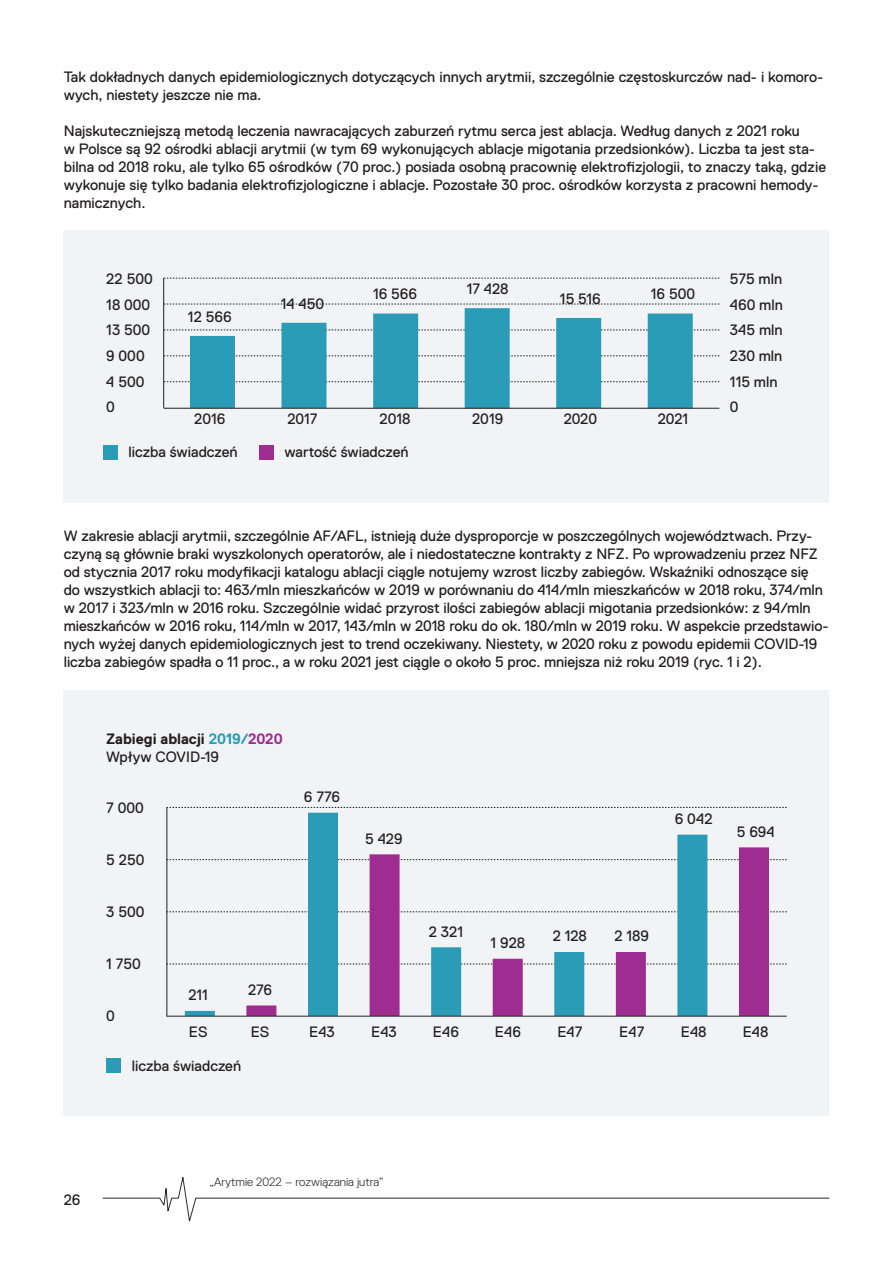
<style>
.page{position:relative;width:893px;height:1263px;background:#fff}
.page>*{position:absolute;margin:0;border:0;box-sizing:border-box;transform-origin:0 0}
.Paragraph_Style_1{font:15px/18px "Dell Replica";letter-spacing:-.005em;color:#231f20}
.Paragraph_Style_1-2{font:700 15px "Dell Replica";color:#231f20}
.t1{font:300 12px "Dell Replica";color:#231f20}
.s1{color:#2a9cb7}
.s2{color:#9f2c91}
</style>
<div class="page">
<div style="left:64px;top:231px;width:765px;height:272px;background:#f2f3f4"></div>
<div style="left:103px;top:445px;width:15px;height:15px;background:#2a9cb7"></div>
<div style="left:259px;top:445px;width:15px;height:15px;background:#9f2c91"></div>
<hr style="left:163px;top:278px;width:1px;height:130px;background:#231f20">
<svg style="left:164px;top:381px;width:555px;height:1px"></svg>
<svg style="left:164px;top:356px;width:555px;height:1px"></svg>
<svg style="left:164px;top:330px;width:555px;height:1px"></svg>
<svg style="left:164px;top:304px;width:555px;height:1px"></svg>
<svg style="left:164px;top:278px;width:555px;height:1px"></svg>
<div style="left:190px;top:336px;width:45px;height:72px;background:#2a9cb7"></div>
<div style="left:281px;top:323px;width:45px;height:85px;background:#2a9cb7"></div>
<div style="left:373px;top:313px;width:45px;height:95px;background:#2a9cb7"></div>
<div style="left:465px;top:308px;width:45px;height:100px;background:#2a9cb7"></div>
<div style="left:556px;top:318px;width:45px;height:90px;background:#2a9cb7"></div>
<div style="left:648px;top:313px;width:45px;height:95px;background:#2a9cb7"></div>
<hr style="left:164px;top:408px;width:555px;height:1px;background:#231f20">
<div style="left:64px;top:690px;width:765px;height:426px;background:#f2f3f4"></div>
<hr style="left:167px;top:807px;width:1px;height:209px;background:#231f20">
<svg style="left:167px;top:964px;width:620px;height:1px"></svg>
<svg style="left:167px;top:911px;width:620px;height:1px"></svg>
<svg style="left:167px;top:859px;width:620px;height:1px"></svg>
<svg style="left:169px;top:807px;width:618px;height:1px"></svg>
<div style="left:185px;top:1011px;width:30px;height:5px;background:#2a9cb7"></div>
<div style="left:246px;top:1005px;width:30px;height:11px;background:#9f2c91"></div>
<div style="left:308px;top:813px;width:30px;height:203px;background:#2a9cb7"></div>
<div style="left:370px;top:854px;width:30px;height:162px;background:#9f2c91"></div>
<div style="left:431px;top:947px;width:30px;height:69px;background:#2a9cb7"></div>
<div style="left:493px;top:959px;width:30px;height:57px;background:#9f2c91"></div>
<div style="left:554px;top:952px;width:30px;height:64px;background:#2a9cb7"></div>
<div style="left:616px;top:952px;width:30px;height:64px;background:#9f2c91"></div>
<div style="left:677px;top:835px;width:30px;height:181px;background:#2a9cb7"></div>
<div style="left:739px;top:847px;width:30px;height:169px;background:#9f2c91"></div>
<div style="left:106px;top:1058px;width:15px;height:15px;background:#2a9cb7"></div>
<hr style="left:167px;top:1016px;width:620px;height:1px;background:#231f20">
<svg style="left:103px;top:1177px;width:726px;height:45px"></svg>
<p class="Paragraph_Style_1" style="left:64px;top:68px;width:761px">Tak dokładnych danych epidemiologicznych dotyczących innych arytmii, szczególnie częstoskurczów nad- i komoro&shy;wych, niestety jeszcze nie ma.</p>
<p class="Paragraph_Style_1" style="left:64px;top:122px;width:764px">Najskuteczniejszą metodą leczenia nawracających zaburzeń rytmu serca jest ablacja. Według danych z 2021 roku<br>w Polsce są 92 ośrodki ablacji arytmii (w tym 69 wykonujących ablacje migotania przedsionków). Liczba ta jest sta&shy;bilna od 2018 roku, ale tylko 65 ośrodków (70 proc.) posiada osobną pracownię elektrofizjologii, to znaczy taką, gdzie wykonuje się tylko badania elektrofizjologiczne i ablacje. Pozostałe 30 proc. ośrodków korzysta z pracowni hemody&shy;namicznych.</p>
<p class="Paragraph_Style_1" style="left:106px;top:270px;width:48px">22 500</p>
<p class="Paragraph_Style_1" style="left:106px;top:295px;width:45px">18 000</p>
<p class="Paragraph_Style_1" style="left:106px;top:321px;width:45px">13 500</p>
<p class="Paragraph_Style_1" style="left:106px;top:347px;width:40px">9 000</p>
<p class="Paragraph_Style_1" style="left:106px;top:373px;width:40px">4 500</p>
<p class="Paragraph_Style_1" style="left:106px;top:398px;width:10px">0</p>
<p class="Paragraph_Style_1" style="left:188px;top:308px;width:45px">12 566</p>
<p class="Paragraph_Style_1" style="left:194px;top:410px;width:33px">2016</p>
<p class="Paragraph_Style_1" style="left:281px;top:295px;width:45px">14 450</p>
<p class="Paragraph_Style_1" style="left:373px;top:285px;width:45px">16 566</p>
<p class="Paragraph_Style_1" style="left:467px;top:280px;width:43px">17 428</p>
<p class="Paragraph_Style_1" style="left:560px;top:290px;width:42px">15 516</p>
<p class="Paragraph_Style_1" style="left:651px;top:285px;width:46px">16 500</p>
<p class="Paragraph_Style_1" style="left:287px;top:410px;width:32px">2017</p>
<p class="Paragraph_Style_1" style="left:380px;top:410px;width:32px">2018</p>
<p class="Paragraph_Style_1" style="left:472px;top:410px;width:33px">2019</p>
<p class="Paragraph_Style_1" style="left:564px;top:410px;width:35px">2020</p>
<p class="Paragraph_Style_1" style="left:658px;top:410px;width:32px">2021</p>
<p class="Paragraph_Style_1" style="left:128px;top:443px;width:111px">liczba świadczeń</p>
<p class="Paragraph_Style_1" style="left:285px;top:443px;width:126px">wartość świadczeń</p>
<p class="Paragraph_Style_1" style="left:730px;top:270px;width:54px">575 mln</p>
<p class="Paragraph_Style_1" style="left:730px;top:295px;width:54px">460 mln</p>
<p class="Paragraph_Style_1" style="left:730px;top:321px;width:54px">345 mln</p>
<p class="Paragraph_Style_1" style="left:730px;top:347px;width:54px">230 mln</p>
<p class="Paragraph_Style_1" style="left:730px;top:373px;width:49px">115 mln</p>
<p class="Paragraph_Style_1" style="left:730px;top:398px;width:10px">0</p>
<p class="Paragraph_Style_1" style="left:64px;top:527px;width:766px">W zakresie ablacji arytmii, szczególnie AF/AFL, istnieją duże dysproporcje w poszczególnych województwach. Przy&shy;czyną są głównie braki wyszkolonych operatorów, ale i niedostateczne kontrakty z NFZ. Po wprowadzeniu przez NFZ od stycznia 2017 roku modyfikacji katalogu ablacji ciągle notujemy wzrost liczby zabiegów. Wskaźniki odnoszące się do wszystkich ablacji to: 463/mln mieszkańców w 2019 w porównaniu do 414/mln mieszkańców w 2018 roku, 374/mln w 2017 i 323/mln w 2016 roku. Szczególnie widać przyrost ilości zabiegów ablacji migotania przedsionków: z 94/mln mieszkańców w 2016 roku, 114/mln w 2017, 143/mln w 2018 roku do ok. 180/mln w 2019 roku. W aspekcie przedstawio&shy;nych wyżej danych epidemiologicznych jest to trend oczekiwany. Niestety, w 2020 roku z powodu epidemii COVID-19 liczba zabiegów spadła o 11 proc., a w roku 2021 jest ciągle o około 5 proc. mniejsza niż roku 2019 (ryc. 1 i 2).</p>
<p class="Paragraph_Style_1-2" style="left:106px;top:731px;width:178px">Zabiegi ablacji <span class="s1">2019/</span><span class="s2">2020</span></p>
<p class="Paragraph_Style_1" style="left:106px;top:748px;width:114px">Wpływ COVID-19</p>
<p class="Paragraph_Style_1" style="left:106px;top:798px;width:39px">7 000</p>
<p class="Paragraph_Style_1" style="left:106px;top:851px;width:40px">5 250</p>
<p class="Paragraph_Style_1" style="left:106px;top:903px;width:40px">3 500</p>
<p class="Paragraph_Style_1" style="left:106px;top:955px;width:36px">1 750</p>
<p class="Paragraph_Style_1" style="left:106px;top:1007px;width:10px">0</p>
<p class="Paragraph_Style_1" style="left:188px;top:986px;width:21px">211</p>
<p class="Paragraph_Style_1" style="left:189px;top:1023px;width:20px">ES</p>
<p class="Paragraph_Style_1" style="left:248px;top:981px;width:26px">276</p>
<p class="Paragraph_Style_1" style="left:251px;top:1023px;width:20px">ES</p>
<p class="Paragraph_Style_1" style="left:132px;top:1057px;width:111px">liczba świadczeń</p>
<p class="Paragraph_Style_1" style="left:304px;top:788px;width:38px">6 776</p>
<p class="Paragraph_Style_1" style="left:309px;top:1023px;width:27px">E43</p>
<p class="Paragraph_Style_1" style="left:365px;top:830px;width:39px">5 429</p>
<p class="Paragraph_Style_1" style="left:371px;top:1023px;width:27px">E43</p>
<p class="Paragraph_Style_1" style="left:429px;top:922px;width:36px">2 321</p>
<p class="Paragraph_Style_1" style="left:433px;top:1023px;width:27px">E46</p>
<p class="Paragraph_Style_1" style="left:675px;top:810px;width:39px">6 042</p>
<p class="Paragraph_Style_1" style="left:737px;top:823px;width:39px">5 694</p>
<p class="Paragraph_Style_1" style="left:491px;top:934px;width:36px">1 928</p>
<p class="Paragraph_Style_1" style="left:553px;top:927px;width:36px">2 128</p>
<p class="Paragraph_Style_1" style="left:614px;top:927px;width:36px">2 189</p>
<p class="Paragraph_Style_1" style="left:495px;top:1023px;width:27px">E46</p>
<p class="Paragraph_Style_1" style="left:557px;top:1023px;width:27px">E47</p>
<p class="Paragraph_Style_1" style="left:619px;top:1023px;width:27px">E47</p>
<p class="Paragraph_Style_1" style="left:681px;top:1023px;width:27px">E48</p>
<p class="Paragraph_Style_1" style="left:743px;top:1023px;width:27px">E48</p>
<p class="Paragraph_Style_1" style="left:64px;top:1191px;width:18px">26</p>
<p class="t1" style="left:209px;top:1175px;width:176px">„Arytmie 2022 – rozwiązania jutra”</p>
</div>
